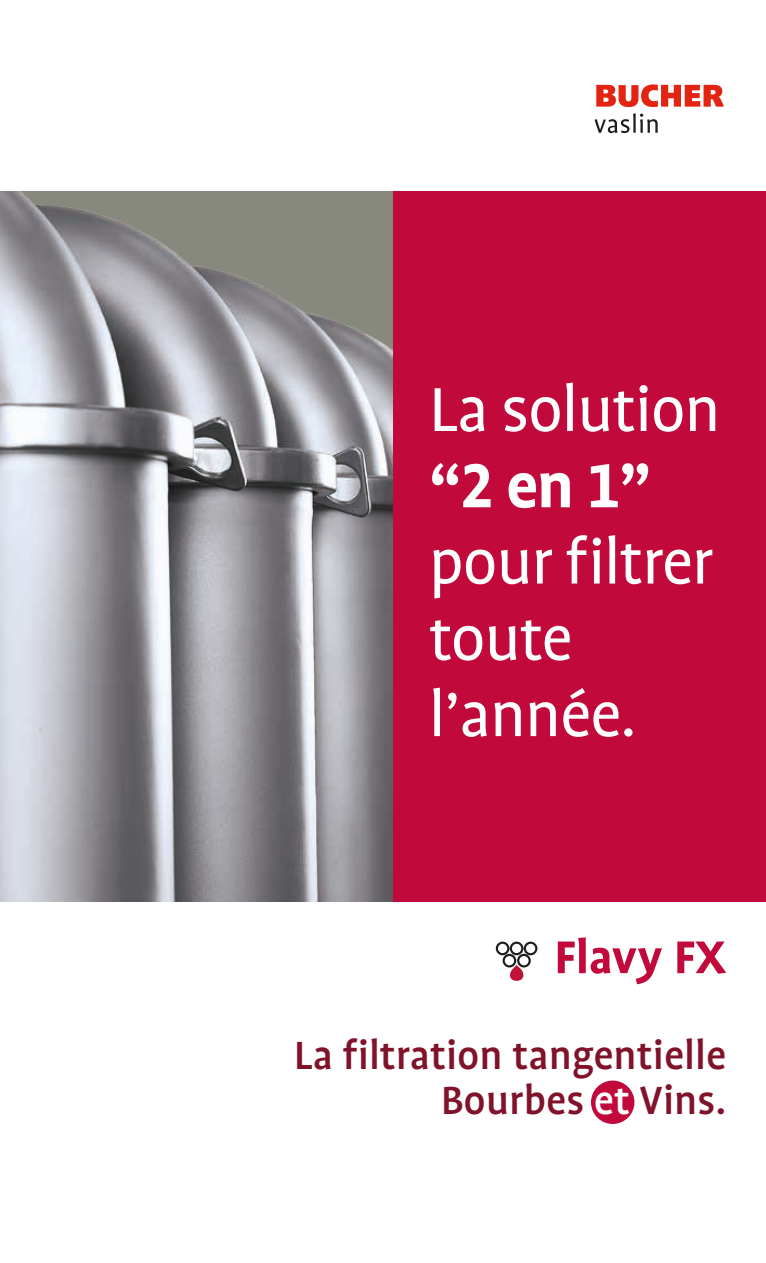
<style>
.page{position:relative;width:766px;height:1263px;background:#fff}
.page>*{position:absolute;margin:0;border:0;box-sizing:border-box;transform-origin:0 0}
.t1{font:70.95px/76.2px "Bucher Profile";letter-spacing:-.02em;color:#fff}
.t2{font:700 70.95px "Bucher Profile";color:#fff}
.t3{font:700 52.5px "Bucher Profile";color:#c10a3b}
.t4{font:500 45px/45px "Bucher Profile";color:#801229;text-align:right}
.s1{color:#fff}
</style>
<div class="page">
<svg style="left:596px;top:84px;width:127px;height:23px"></svg>
<svg style="left:594px;top:113px;width:63px;height:20px"></svg>
<img style="left:0;top:191px;width:393px;height:710px">
<div style="left:393px;top:191px;width:372px;height:710px;background:#c10a3b"></div>
<svg style="left:495px;top:941px;width:42px;height:40px"></svg>
<div style="left:590px;top:1080px;width:44px;height:44px;background:#c10a3b;border-radius:50%"></div>
<h1 class="t1" style="left:428px;top:372px;width:293px">La solution</h1>
<h1 class="t2" style="left:428px;top:449px;width:224px">“2 en 1”</h1>
<h1 class="t1" style="left:428px;top:524px;width:286px">pour filtrer toute l’année.</h1>
<p class="t3" style="left:554px;top:930px;width:174px">Flavy FX</p>
<p class="t4" style="left:293px;top:1033px;width:434px">La filtration tangentielle<br>Bourbes <span class="s1">et</span> Vins.</p>
</div>
